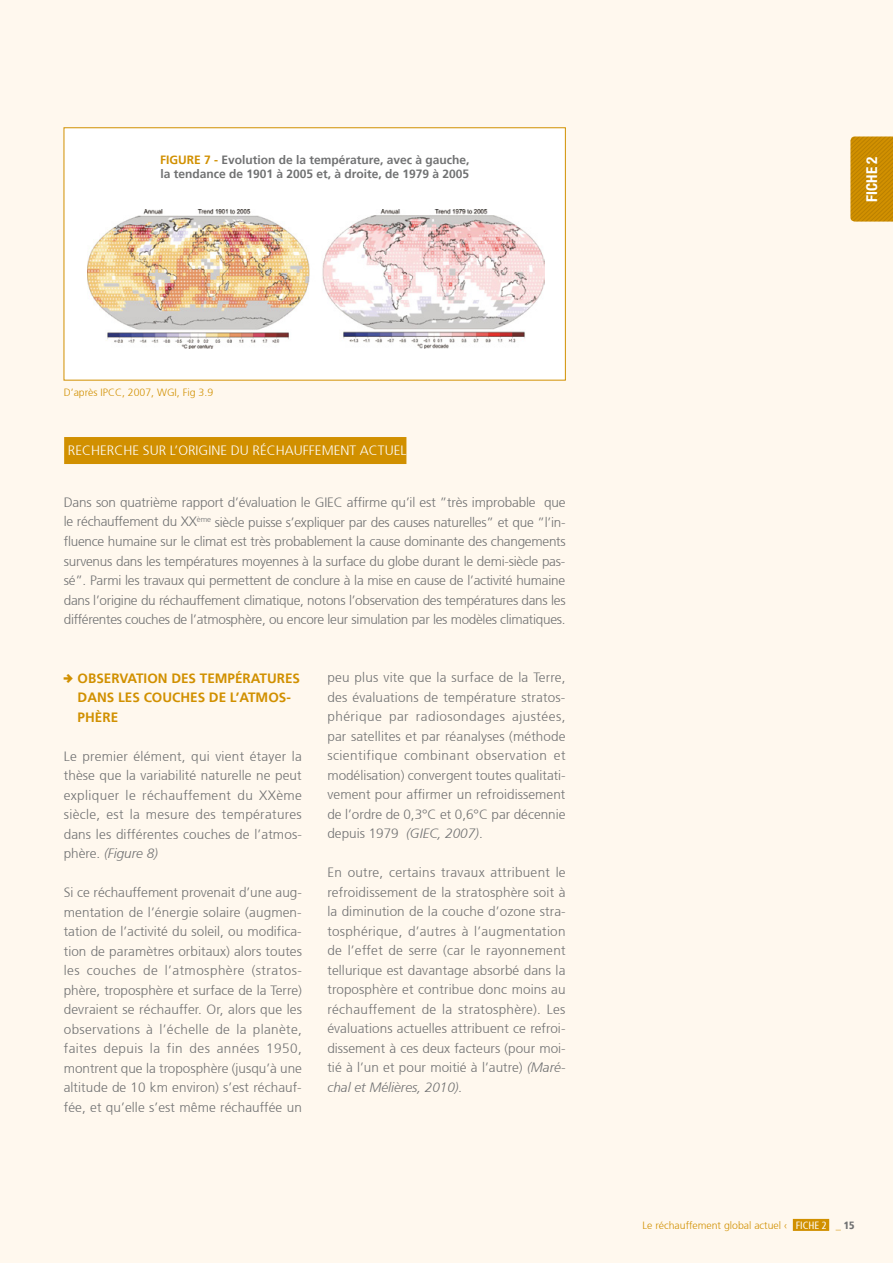
<style>
.page{position:relative;width:893px;height:1263px;background:#fff8ee}
.page>*{position:absolute;margin:0;border:0;box-sizing:border-box;transform-origin:0 0}
.t1{font:700 condensed 15px "Helvetica Neue LT Pro";color:#fff}
.t2{font:300 13.5px/19.5px "Frutiger 45";letter-spacing:.005em;color:#707172;text-align:justify}
.t3{font:700 13.5px/19.5px "Frutiger 65";color:#d19000}
.t4{font:300 13.5px "Frutiger 45";color:#fff}
.t5{font:italic 300 13.5px "Frutiger 46";color:#707172}
.t6{font:700 12px/14.4px "Frutiger 65";color:#707172}
.t7{font:300 10.5px "Frutiger 45";color:#d19000}
.t8{font:900 condensed 10.5px "Frutiger 77";color:#707172}
.s1{color:#d19000}
.s2{font-family:"Iconic Stroke";font-weight:400}
.s3{font-family:"Frutiger 45";font-style:normal}
.s4{font-family:"Frutiger 46";font-style:italic}
.s5{font-family:"Frutiger 57";font-weight:400;font-stretch:condensed;color:#fff}
.s6{font-family:"Frutiger 57";font-weight:400;font-stretch:condensed}
</style>
<div class="page">
<div style="left:64px;top:128px;width:502px;height:252px;background:#fff"></div>
<img style="left:88px;top:209px;width:457px;height:140px">
<svg style="left:850px;top:136px;width:43px;height:86px"></svg>
<div style="left:793px;top:1219px;width:36px;height:12px;background:#d19000"></div>
<div style="left:64px;top:437px;width:342px;height:27px;background:#d19000"></div>
<p class="t6" style="left:160px;top:152px;width:311px"><span class="s1">FIGURE 7 -</span> Evolution de la température, avec à gauche, la tendance de 1901 à 2005 et, à droite, de 1979 à 2005</p>
<p class="t7" style="left:64px;top:387px;width:151px">D’après IPCC, 2007, WGI, Fig 3.9</p>
<p class="t4" style="left:68px;top:443px;width:340px">RECHERCHE SUR L’ORIGINE DU RÉCHAUFFEMENT ACTUEL</p>
<p class="t2" style="left:64px;top:493px;width:503px">Dans son quatrième rapport d’évaluation le GIEC affirme qu’il est ”très improbable que le réchauffement du XX<sup>ème</sup> siècle puisse s’expliquer par des causes naturelles” et que ”l’in&shy;fluence humaine sur le climat est très probablement la cause dominante des changements survenus dans les températures moyennes à la surface du globe durant le demi-siècle pas&shy;sé”. Parmi les travaux qui permettent de conclure à la mise en cause de l’activité humaine dans l’origine du réchauffement climatique, notons l’observation des températures dans les différentes couches de l’atmosphère, ou encore leur simulation par les modèles climatiques.</p>
<p class="t3" style="left:78px;top:668px;width:224px;text-indent:-14px"><span class="s2">4</span> OBSERVATION DES TEMPÉRATURES<br>DANS LES COUCHES DE L’ATMOS-<br>PHÈRE</p>
<p class="t2" style="left:64px;top:746px;width:240px">Le premier élément, qui vient étayer la thèse que la variabilité naturelle ne peut expliquer le réchauffement du XXème siècle, est la mesure des températures dans les différentes couches de l’atmos-</p>
<p class="t5" style="left:64px;top:846px;width:96px"><span class="s3">phère.</span> (Figure 8)</p>
<p class="t2" style="left:64px;top:883px;width:240px">Si ce réchauffement provenait d’une aug&shy;mentation de l’énergie solaire (augmen&shy;tation de l’activité du soleil, ou modifica&shy;tion de paramètres orbitaux) alors toutes les couches de l’atmosphère (stratos&shy;phère, troposphère et surface de la Terre) devraient se réchauffer. Or, alors que les observations à l’échelle de la planète, faites depuis la fin des années 1950, montrent que la troposphère (jusqu’à une altitude de 10 km environ) s’est réchauf&shy;fée, et qu’elle s’est même réchauffée un</p>
<p class="t2" style="left:327px;top:668px;width:240px">peu plus vite que la surface de la Terre, des évaluations de température stratos&shy;phérique par radiosondages ajustées, par satellites et par réanalyses (méthode scientifique combinant observation et modélisation) convergent toutes qualitati&shy;vement pour affirmer un refroidissement de l’ordre de 0,3°C et 0,6°C par décennie depuis 1979 <span class="s4">(GIEC, 2007)</span>.</p>
<p class="t2" style="left:327px;top:863px;width:240px">En outre, certains travaux attribuent le refroidissement de la stratosphère soit à la diminution de la couche d’ozone stra&shy;tosphérique, d’autres à l’augmentation de l’effet de serre (car le rayonnement tellurique est davantage absorbé dans la troposphère et contribue donc moins au réchauffement de la stratosphère). Les évaluations actuelles attribuent ce refroi&shy;dissement à ces deux facteurs (pour moi&shy;tié à l’un et pour moitié à l’autre) <span class="s4">(Maré-</span></p>
<p class="t5" style="left:327px;top:1079px;width:137px">chal et Mélières, 2010).</p>
<p class="t1" style="left:863px;top:202px;width:47px;rotate:-90deg">FICHE 2</p>
<p class="t7" style="left:642px;top:1219px;width:188px">Le réchauffement global actuel ‹ <span class="s5">FICHE 2</span><span class="s6">i</span></p>
<p class="t8" style="left:836px;top:1219px;width:20px"><span class="s1">_</span> 15</p>
</div>
